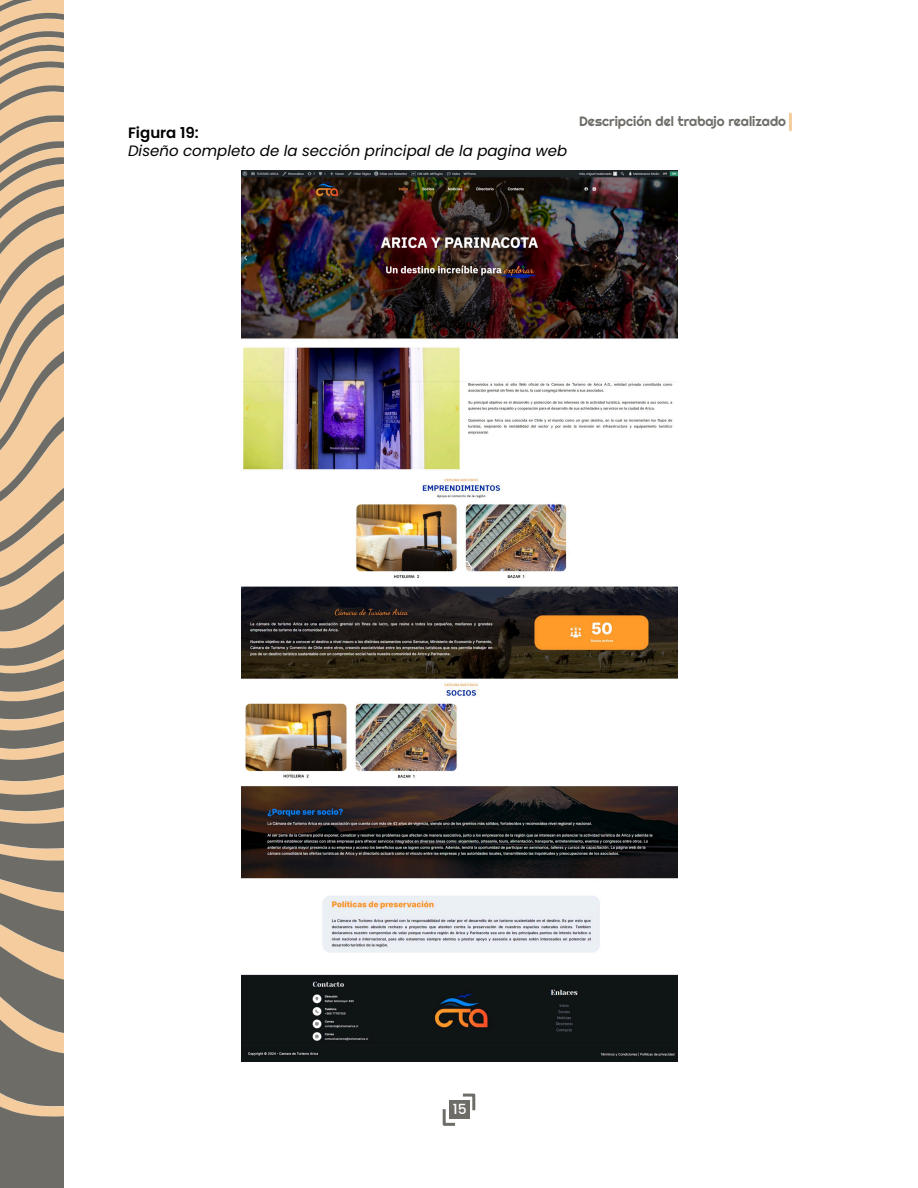
<style>
.page{position:relative;width:918px;height:1188px;background:#fff}
.page>*{position:absolute;margin:0;border:0;box-sizing:border-box;transform-origin:0 0}
.t1{font:italic 15px "Poppins";color:#000}
.t2{font:600 15px "Poppins";color:#000}
.t3{font:500 13.95px "Poppins";color:#fff}
.t4{font:13.5px "Righteous";color:#6d6c66}
</style>
<div class="page">
<svg style="left:0;top:0;width:64px;height:1188px;background:#b29d83"></svg>
<hr style="left:789px;top:114px;width:3px;height:16px;background:#f4cc9d">
<img style="left:241px;top:171px;width:436px;height:890px">
<svg style="left:442px;top:1093px;width:34px;height:33px"></svg>
<p class="t2" style="left:128px;top:124px;width:72px">Figura 19:</p>
<p class="t1" style="left:128px;top:142px;width:441px">Diseño completo de la sección principal de la pagina web</p>
<p class="t4" style="left:579px;top:113px;width:209px">Descripción del trabajo realizado</p>
<p class="t3" style="left:453px;top:1101px;width:15px">15</p>
</div>
